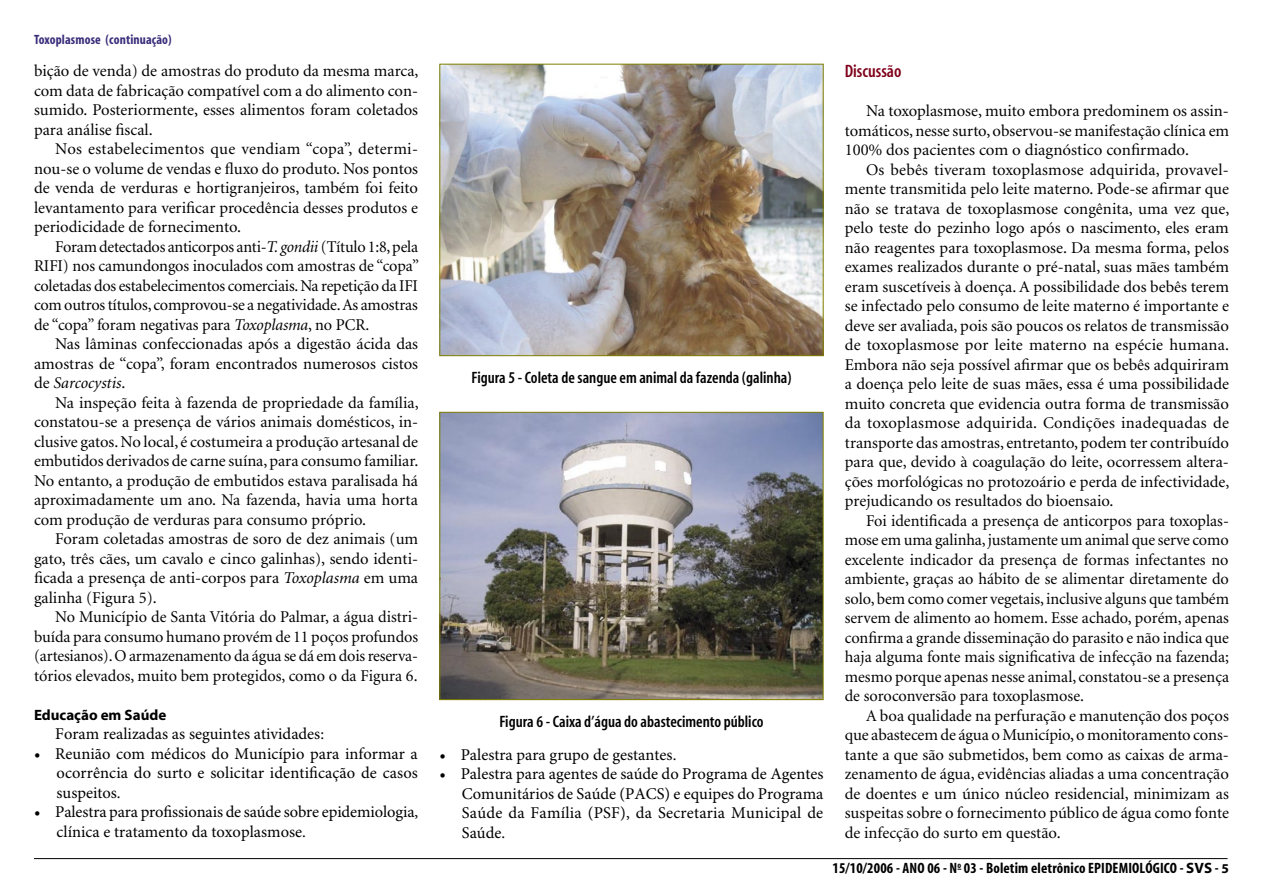
<style>
.page{position:relative;width:1263px;height:893px;background:#fff}
.page>*{position:absolute;margin:0;border:0;box-sizing:border-box;transform-origin:0 0}
.TEXTO_INTERTITULO{font:600 condensed 18px "Myriad";color:#7f001a}
.TEXTO_PADRAO{font:16.5px/19.5px "Minion";color:#000;text-align:justify}
.Texto_padrão1{font:16.5px/19.5px "Minion Pro";color:#000;text-align:justify}
.Titulo_Questão{font:600 condensed 16.5px "Myriad";color:#000}
.t1{font:700 condensed 15px "Myriad";letter-spacing:.01em;color:#000}
.Intertitulo_1{font:700 15px "Myriad";color:#000}
.t2{font:700 condensed 13.5px "Myriad";letter-spacing:.01em;color:#392e7a}
.s1{font-style:italic}
.s2{font-stretch:normal}
.s3{font-stretch:normal;font-size:13.5px}
</style>
<div class="page">
<hr style="left:34px;top:858px;width:1193px;height:1px;background:#000">
<img style="left:441px;top:414px;width:380px;height:284px">
<div style="left:439px;top:412px;width:384px;height:288px;border:1px solid #808000"></div>
<img style="left:441px;top:66px;width:380px;height:288px">
<div style="left:439px;top:64px;width:384px;height:292px;border:1px solid #808000"></div>
<p class="t2" style="left:34px;top:33px;width:139px">Toxoplasmose (continuação)</p>
<p class="TEXTO_PADRAO" style="left:34px;top:62px;width:386px">bição de venda) de amostras do produto da mesma marca, com data de fabricação compatível com a do alimento con&shy;sumido. Posteriormente, esses alimentos foram coletados para análise fiscal.</p>
<p class="TEXTO_PADRAO" style="left:34px;top:140px;width:386px;text-indent:21px">Nos estabelecimentos que vendiam “copa”, determi&shy;nou-se o volume de vendas e fluxo do produto. Nos pontos de venda de verduras e hortigranjeiros, também foi feito levantamento para verificar procedência desses produtos e periodicidade de fornecimento.</p>
<p class="TEXTO_PADRAO" style="left:34px;top:237px;width:387px;text-indent:21px">Foram detectados anticorpos anti-<span class="s1">T. gondii</span> (Título 1:8, pela RIFI) nos camundongos inoculados com amostras de “copa” coletadas dos estabelecimentos comerciais. Na repetição da IFI com outros títulos, comprovou-se a negatividade. As amostras de “copa” foram negativas para <span class="s1">Toxoplasma</span>, no PCR.</p>
<p class="TEXTO_PADRAO" style="left:34px;top:335px;width:386px;text-indent:21px">Nas lâminas confeccionadas após a digestão ácida das amostras de “copa”, foram encontrados numerosos cistos de <span class="s1">Sarcocystis</span>.</p>
<p class="TEXTO_PADRAO" style="left:34px;top:393px;width:386px;text-indent:21px">Na inspeção feita à fazenda de propriedade da família, constatou-se a presença de vários animais domésticos, in&shy;clusive gatos. No local, é costumeira a produção artesanal de embutidos derivados de carne suína, para consumo familiar.<br>No entanto, a produção de embutidos estava paralisada há aproximadamente um ano. Na fazenda, havia uma horta com produção de verduras para consumo próprio.</p>
<p class="TEXTO_PADRAO" style="left:34px;top:530px;width:386px;text-indent:21px">Foram coletadas amostras de soro de dez animais (um gato, três cães, um cavalo e cinco galinhas), sendo identi&shy;ficada a presença de anti-corpos para <span class="s1">Toxoplasma</span> em uma galinha (Figura 5).</p>
<p class="TEXTO_PADRAO" style="left:34px;top:608px;width:386px;text-indent:21px">No Município de Santa Vitória do Palmar, a água distri&shy;buída para consumo humano provém de 11 poços profundos (artesianos). O armazenamento da água se dá em dois reserva&shy;tórios elevados, muito bem protegidos, como o da Figura 6.</p>
<p class="Intertitulo_1" style="left:34px;top:707px;width:134px">Educação em Saúde</p>
<p class="Texto_padrão1" style="left:55px;top:725px;width:270px">Foram realizadas as seguintes atividades:</p>
<p class="Texto_padrão1" style="left:57px;top:744px;width:363px;text-indent:-22px">• Reunião com médicos do Município para informar a ocorrência do surto e solicitar identificação de casos suspeitos.</p>
<p class="Texto_padrão1" style="left:57px;top:803px;width:363px;text-indent:-22px">• Palestra para profissionais de saúde sobre epidemiologia, clínica e tratamento da toxoplasmose.</p>
<p class="Titulo_Questão" style="left:471px;top:369px;width:322px">Figura 5 - Coleta de sangue em animal da fazenda (galinha)</p>
<p class="Titulo_Questão" style="left:499px;top:713px;width:266px">Figura 6 - Caixa d’água do abastecimento público</p>
<p class="Texto_padrão1" style="left:439px;top:745px;width:239px">• Palestra para grupo de gestantes.</p>
<p class="Texto_padrão1" style="left:462px;top:765px;width:363px;text-indent:-22px">• Palestra para agentes de saúde do Programa de Agentes Comunitários de Saúde (PACS) e equipes do Programa Saúde da Família (PSF), da Secretaria Municipal de Saúde.</p>
<p class="TEXTO_INTERTITULO" style="left:845px;top:62px;width:58px">Discussão</p>
<p class="TEXTO_PADRAO" style="left:845px;top:102px;width:386px;text-indent:21px">Na toxoplasmose, muito embora predominem os assin&shy;tomáticos, nesse surto, observou-se manifestação clínica em 100% dos pacientes com o diagnóstico confirmado.</p>
<p class="TEXTO_PADRAO" style="left:845px;top:160px;width:386px;text-indent:21px">Os bebês tiveram toxoplasmose adquirida, provavel&shy;mente transmitida pelo leite materno. Pode-se afirmar que não se tratava de toxoplasmose congênita, uma vez que, pelo teste do pezinho logo após o nascimento, eles eram não reagentes para toxoplasmose. Da mesma forma, pelos exames realizados durante o pré-natal, suas mães também eram suscetíveis à doença. A possibilidade dos bebês terem se infectado pelo consumo de leite materno é importante e deve ser avaliada, pois são poucos os relatos de transmissão de toxoplasmose por leite materno na espécie humana.<br>Embora não seja possível afirmar que os bebês adquiriram a doença pelo leite de suas mães, essa é uma possibilidade muito concreta que evidencia outra forma de transmissão da toxoplasmose adquirida. Condições inadequadas de transporte das amostras, entretanto, podem ter contribuído para que, devido à coagulação do leite, ocorressem altera&shy;ções morfológicas no protozoário e perda de infectividade, prejudicando os resultados do bioensaio.</p>
<p class="TEXTO_PADRAO" style="left:845px;top:511px;width:386px;text-indent:21px">Foi identificada a presença de anticorpos para toxoplas&shy;mose em uma galinha, justamente um animal que serve como excelente indicador da presença de formas infectantes no ambiente, graças ao hábito de se alimentar diretamente do solo, bem como comer vegetais, inclusive alguns que também servem de alimento ao homem. Esse achado, porém, apenas confirma a grande disseminação do parasito e não indica que haja alguma fonte mais significativa de infecção na fazenda; mesmo porque apenas nesse animal, constatou-se a presença de soroconversão para toxoplasmose.</p>
<p class="TEXTO_PADRAO" style="left:845px;top:706px;width:386px;text-indent:21px">A boa qualidade na perfuração e manutenção dos poços que abastecem de água o Município, o monitoramento cons&shy;tante a que são submetidos, bem como as caixas de arma&shy;zenamento de água, evidências aliadas a uma concentração de doentes e um único núcleo residencial, minimizam as suspeitas sobre o fornecimento público de água como fonte de infecção do surto em questão.</p>
<p class="t1" style="left:832px;top:861px;width:398px">15/10/2006 - ANO 06 - N<sup>o</sup> 03 - Boletim eletrônico EPIDEMIOLÓGICO - <span class="s2">SVS</span> - <span class="s3">5</span></p>
</div>
